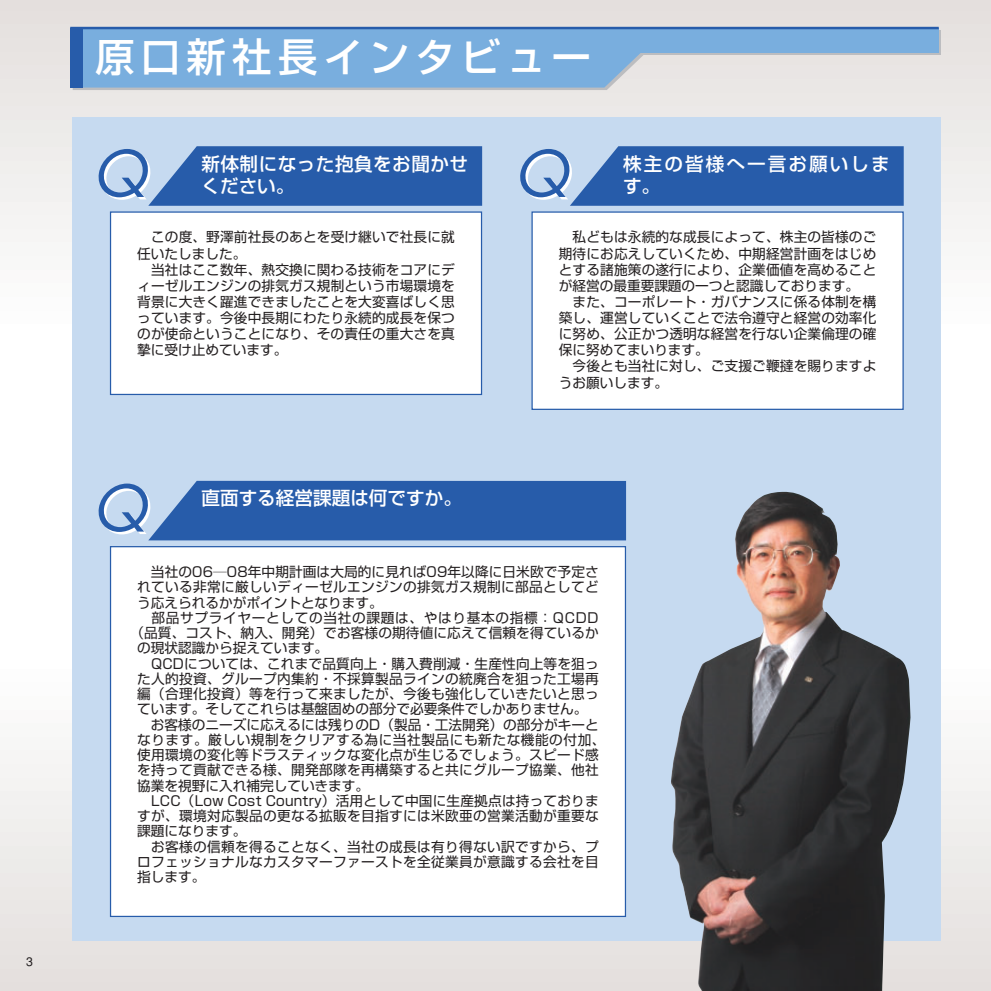
<style>
.page{position:relative;width:991px;height:991px;background:#fff}
.page>*{position:absolute;margin:0;border:0;box-sizing:border-box;transform-origin:0 0}
.t1{font:italic 61.95px "Futura";color:#275caa}
.t2{font:500 39.73px "Shin Go";letter-spacing:.15em;color:#fff}
.t3{font:500 18.55px/22.4px "Shin Go";letter-spacing:.025em;color:#fff}
.t4{font:500 18.55px/22.4px "Shin Go";letter-spacing:.11em;color:#fff}
.t5{font:500 18.55px "Shin Go";color:#fff}
.t6{font:13.65px/16.1px "Shin Go";letter-spacing:.01em;color:#231f20;text-align:justify}
.t7{font:13.65px "Shin Go";letter-spacing:.04em;color:#231f20}
.t8{font:13.65px "Shin Go";letter-spacing:.05em;color:#231f20}
.t9{font:500 12.42px "Gothic BBB";color:#231f20}
</style>
<div class="page">
<div style="left:0;top:0;width:990px;height:327px;background:linear-gradient(to bottom,#e2dedc,#fdfefe)"></div>
<div style="left:0;top:661px;width:990px;height:329px;background:linear-gradient(to bottom,#fdfefe,#e3dfdd)"></div>
<div style="left:73px;top:117px;width:868px;height:824px;background:#c6daf0"></div>
<svg style="left:148px;top:146px;width:334px;height:60px"></svg>
<div style="left:110px;top:212px;width:371px;height:182px;background:#fff"></div>
<div style="left:110px;top:211px;width:372px;height:184px;border:1px solid #275caa"></div>
<div style="left:148px;top:481px;width:478px;height:59px;background:#275caa"></div>
<div style="left:110px;top:546px;width:515px;height:370px;background:#fff"></div>
<svg style="left:570px;top:146px;width:333px;height:60px"></svg>
<div style="left:532px;top:212px;width:371px;height:197px;background:#fff"></div>
<div style="left:531px;top:211px;width:372px;height:199px;border:1px solid #275caa"></div>
<img style="left:671px;top:491px;width:239px;height:499px">
<div style="left:73px;top:31px;width:868px;height:24px;background:#bcbdc0"></div>
<svg style="left:70px;top:53px;width:578px;height:37px"></svg>
<div style="left:70px;top:28px;width:868px;height:25px;background:#79aede"></div>
<hr style="left:70px;top:27px;width:868px;height:2px;background:#275caa">
<div style="left:70px;top:28px;width:13px;height:60px;background:#275caa"></div>
<p class="t9" style="left:26px;top:956px;width:8px">3</p>
<h2 class="t2" style="left:95px;top:42px;width:498px">原口新社長インタビュー</h2>
<h1 class="t1" style="left:93px;top:145px;width:55px">Q</h1>
<h3 class="t3" style="left:201px;top:154px;width:268px">新体制になった抱負をお聞かせください。</h3>
<p class="t6" style="left:137px;top:231px;width:319px;text-indent:14px">この度、野澤前社長のあとを受け継いで社長に就任いたしました。</p>
<p class="t6" style="left:137px;top:263px;width:319px;text-indent:14px">当社はここ数年、熱交換に関わる技術をコアにディーゼルエンジンの排気ガス規制という市場環境を背景に大きく躍進できましたことを大変喜ばしく思っています。今後中長期にわたり永続的成長を保つのが使命ということになり、その責任の重大さを真摯に受け止めています。</p>
<h1 class="t1" style="left:514px;top:145px;width:55px">Q</h1>
<h3 class="t4" style="left:623px;top:154px;width:268px">株主の皆様へ一言お願いします。</h3>
<p class="t6" style="left:559px;top:231px;width:319px;text-indent:14px">私どもは永続的な成長によって、株主の皆様のご期待にお応えしていくため、中期経営計画をはじめとする諸施策の遂行により、企業価値を高めることが経営の最重要課題の一つと認識しております。</p>
<p class="t6" style="left:559px;top:295px;width:319px;text-indent:14px">また、コーポレート・ガバナンスに係る体制を構築し、運営していくことで法令遵守と経営の効率化に努め、公正かつ透明な経営を行ない企業倫理の確保に努めてまいります。</p>
<p class="t6" style="left:559px;top:360px;width:319px;text-indent:14px">今後とも当社に対し、ご支援ご鞭撻を賜りますようお願いします。</p>
<h1 class="t1" style="left:93px;top:479px;width:55px">Q</h1>
<h3 class="t5" style="left:201px;top:491px;width:262px">直面する経営課題は何ですか。</h3>
<p class="t6" style="left:137px;top:566px;width:463px;line-height:15.2px;text-indent:14px">当社の06―08年中期計画は大局的に見れば09年以降に日米欧で予定されている非常に厳しいディーゼルエンジンの排気ガス規制に部品としてどう応えられるかがポイントとなります。</p>
<p class="t8" style="left:151px;top:612px;width:449px">部品サプライヤーとしての当社の課題は、やはり基本の指標：QCDD</p>
<p class="t6" style="left:130px;top:626px;width:470px">（品質、コスト、納入、開発）でお客様の期待値に応えて信頼を得ているか</p>
<p class="t6" style="left:137px;top:641px;width:192px">の現状認識から捉えています。</p>
<p class="t6" style="left:151px;top:657px;width:449px">QCDについては、これまで品質向上・購入費削減・生産性向上等を狙っ</p>
<p class="t6" style="left:137px;top:672px;width:463px">た人的投資、グループ内集約・不採算製品ラインの統廃合を狙った工場再</p>
<p class="t6" style="left:137px;top:687px;width:463px">編（合理化投資）等を行って来ましたが、今後も強化していきたいと思っ</p>
<p class="t6" style="left:137px;top:702px;width:452px">ています。そしてこれらは基盤固めの部分で必要条件でしかありません。</p>
<p class="t6" style="left:151px;top:718px;width:449px">お客様のニーズに応えるには残りのD（製品・工法開発）の部分がキーと</p>
<p class="t7" style="left:137px;top:734px;width:470px">なります。厳しい規制をクリアする為に当社製品にも新たな機能の付加、</p>
<p class="t6" style="left:137px;top:748px;width:463px">使用環境の変化等ドラスティックな変化点が生じるでしょう。スピード感</p>
<p class="t6" style="left:137px;top:763px;width:463px">を持って貢献できる様、開発部隊を再構築すると共にグループ協業、他社</p>
<p class="t6" style="left:137px;top:779px;width:233px">協業を視野に入れ補完していきます。</p>
<p class="t6" style="left:151px;top:794px;width:449px">LCC（Low Cost Country）活用として中国に生産拠点は持っておりま</p>
<p class="t6" style="left:137px;top:809px;width:463px">すが、環境対応製品の更なる拡販を目指すには米欧亜の営業活動が重要な</p>
<p class="t6" style="left:137px;top:824px;width:111px">課題になります。</p>
<p class="t6" style="left:151px;top:840px;width:449px">お客様の信頼を得ることなく、当社の成長は有り得ない訳ですから、プ</p>
<p class="t6" style="left:137px;top:855px;width:463px">ロフェッショナルなカスタマーファーストを全従業員が意識する会社を目</p>
<p class="t6" style="left:137px;top:870px;width:70px">指します。</p>
</div>
